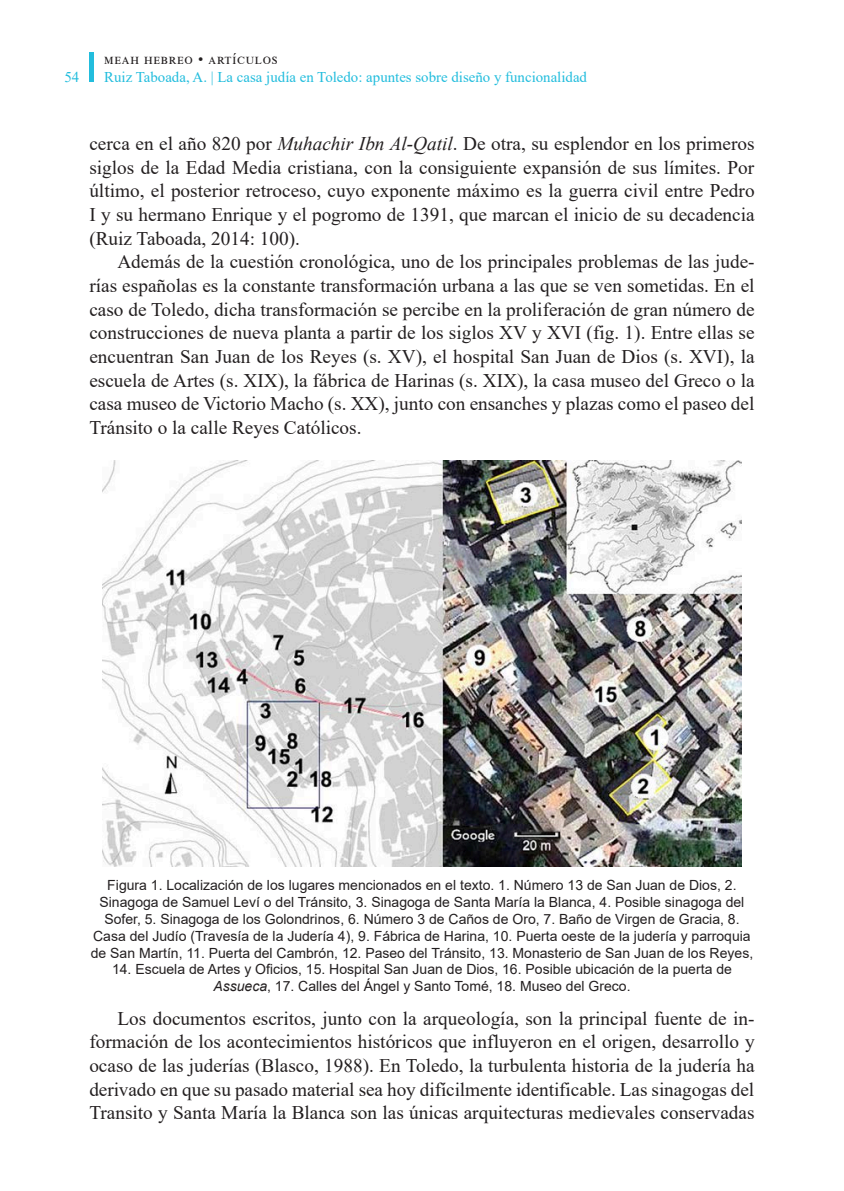
<style>
.page{position:relative;width:844px;height:1191px;background:#fff}
.page>*{position:absolute;margin:0;border:0;box-sizing:border-box;transform-origin:0 0}
.CAJA_GENERAL{font:19.25px/23.6px "Times New Roman";color:#231f20;text-align:justify}
.t1{font:14.88px "Times New Roman";color:#22bddd}
.t2{font:14.88px "Times New Roman";letter-spacing:.12em;color:#231f20}
.PIE_FOTO{font:14px/16.8px "Arial";color:#231f20;text-align:center}
.s1{font-style:italic}
</style>
<div class="page">
<div style="left:89px;top:52px;width:5px;height:30px;background:#22bddd"></div>
<img style="left:102px;top:460px;width:639px;height:406px">
<p class="t2" style="left:104px;top:49px;width:174px">meah hebreo • artículos</p>
<p class="t1" style="left:64px;top:66px;width:16px">54</p>
<p class="t1" style="left:104px;top:66px;width:484px">Ruiz Taboada, A. | La casa judía en Toledo: apuntes sobre diseño y funcionalidad</p>
<p class="CAJA_GENERAL" style="left:89px;top:131px;width:666px">cerca en el año 820 por <span class="s1">Muhachir Ibn Al-Qatil</span>. De otra, su esplendor en los primeros siglos de la Edad Media cristiana, con la consiguiente expansión de sus límites. Por último, el posterior retroceso, cuyo exponente máximo es la guerra civil entre Pedro I y su hermano Enrique y el pogromo de 1391, que marcan el inicio de su decadencia (Ruiz Taboada, 2014: 100).</p>
<p class="CAJA_GENERAL" style="left:89px;top:249px;width:666px;text-indent:28px">Además de la cuestión cronológica, uno de los principales problemas de las jude&shy;rías españolas es la constante transformación urbana a las que se ven sometidas. En el caso de Toledo, dicha transformación se percibe en la proliferación de gran número de construcciones de nueva planta a partir de los siglos XV y XVI (fig. 1). Entre ellas se encuentran San Juan de los Reyes (s. XV), el hospital San Juan de Dios (s. XVI), la escuela de Artes (s. XIX), la fábrica de Harinas (s. XIX), la casa museo del Greco o la casa museo de Victorio Macho (s. XX), junto con ensanches y plazas como el paseo del Tránsito o la calle Reyes Católicos.</p>
<p class="PIE_FOTO" style="left:91px;top:877px;width:663px">Figura 1. Localización de los lugares mencionados en el texto. 1. Número 13 de San Juan de Dios, 2.<br>Sinagoga de Samuel Leví o del Tránsito, 3. Sinagoga de Santa María la Blanca, 4. Posible sinagoga del Sofer, 5. Sinagoga de los Golondrinos, 6. Número 3 de Caños de Oro, 7. Baño de Virgen de Gracia, 8.<br>Casa del Judío (Travesía de la Judería 4), 9. Fábrica de Harina, 10. Puerta oeste de la judería y parroquia de San Martín, 11. Puerta del Cambrón, 12. Paseo del Tránsito, 13. Monasterio de San Juan de los Reyes,</p>
<p class="PIE_FOTO" style="left:112px;top:961px;width:621px">14. Escuela de Artes y Oficios, 15. Hospital San Juan de Dios, 16. Posible ubicación de la puerta de<br><span class="s1">Assueca</span>, 17. Calles del Ángel y Santo Tomé, 18. Museo del Greco.</p>
<p class="CAJA_GENERAL" style="left:89px;top:1005px;width:666px;text-indent:28px">Los documentos escritos, junto con la arqueología, son la principal fuente de in&shy;formación de los acontecimientos históricos que influyeron en el origen, desarrollo y ocaso de las juderías (Blasco, 1988). En Toledo, la turbulenta historia de la judería ha derivado en que su pasado material sea hoy difícilmente identificable. Las sinagogas del Transito y Santa María la Blanca son las únicas arquitecturas medievales conservadas</p>
</div>
